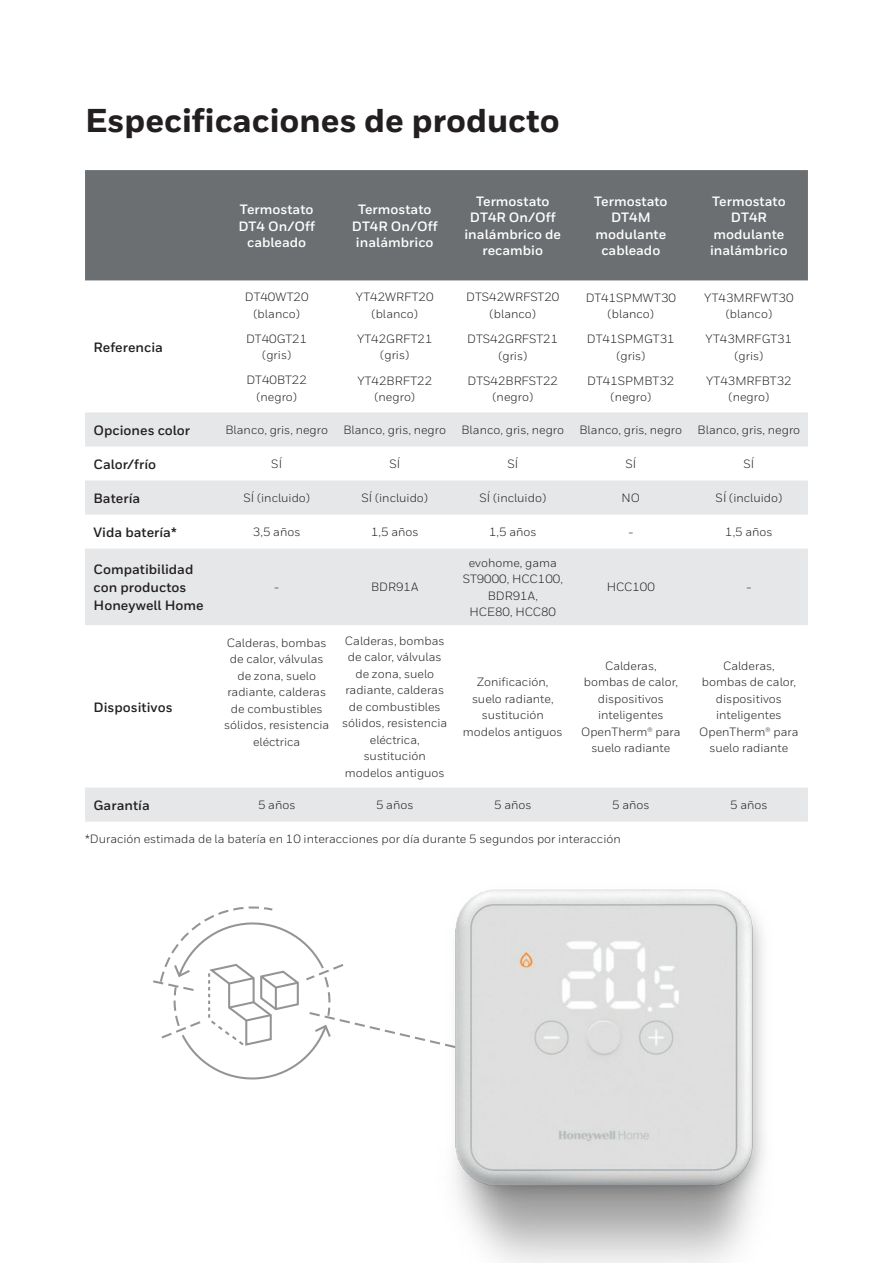
<style>
.page{position:relative;width:893px;height:1263px;background:#fff}
.page>*{position:absolute;margin:0;border:0;box-sizing:border-box;transform-origin:0 0}
.t1{font:800 33px "Honeywell Sans";color:#231f20}
.t2{font:700 13.5px/16.5px "Honeywell Sans";color:#fff;text-align:center}
.t3{font:700 13.5px/18px "Honeywell Sans";color:#231f20}
.t4{font:12px/16.5px "Honeywell Sans";color:#231f20;text-align:center}
</style>
<div class="page">
<div style="left:85px;top:170px;width:723px;height:111px;background:#6c6f71"></div>
<svg style="left:85px;top:412px;width:723px;height:409px"></svg>
<svg style="left:153px;top:906px;width:280px;height:174px"></svg>
<img style="left:433px;top:889px;width:331px;height:374px">
<h1 class="t1" style="left:85px;top:100px;width:476px">Especificaciones de producto</h1>
<p class="t3" style="left:94px;top:338px;width:71px">Referencia</p>
<p class="t2" style="left:238px;top:201px;width:78px">Termostato<br>DT4 On/Off cableado</p>
<p class="t2" style="left:352px;top:201px;width:87px">Termostato<br>DT4R On/Off inalámbrico</p>
<p class="t2" style="left:464px;top:193px;width:98px">Termostato<br>DT4R On/Off inalámbrico de recambio</p>
<p class="t2" style="left:594px;top:193px;width:75px">Termostato<br>DT4M modulante cableado</p>
<p class="t2" style="left:710px;top:193px;width:79px">Termostato<br>DT4R modulante inalámbrico</p>
<p class="t4" style="left:245px;top:289px;width:65px">DT40WT20 (blanco)</p>
<p class="t4" style="left:246px;top:331px;width:63px">DT40GT21 (gris)</p>
<p class="t4" style="left:247px;top:372px;width:62px">DT40BT22 (negro)</p>
<p class="t4" style="left:356px;top:289px;width:79px">YT42WRFT20 (blanco)</p>
<p class="t4" style="left:357px;top:331px;width:77px">YT42GRFT21 (gris)</p>
<p class="t4" style="left:357px;top:372px;width:76px">YT42BRFT22 (negro)</p>
<p class="t4" style="left:466px;top:289px;width:95px">DTS42WRFST20 (blanco)</p>
<p class="t4" style="left:467px;top:331px;width:92px">DTS42GRFST21 (gris)</p>
<p class="t4" style="left:468px;top:372px;width:92px">DTS42BRFST22 (negro)</p>
<p class="t4" style="left:586px;top:289px;width:92px">DT41SPMWT30 (blanco)</p>
<p class="t4" style="left:587px;top:331px;width:89px">DT41SPMGT31 (gris)</p>
<p class="t4" style="left:587px;top:372px;width:89px">DT41SPMBT32 (negro)</p>
<p class="t4" style="left:704px;top:289px;width:91px">YT43MRFWT30 (blanco)</p>
<p class="t4" style="left:706px;top:331px;width:88px">YT43MRFGT31 (gris)</p>
<p class="t4" style="left:706px;top:372px;width:87px">YT43MRFBT32 (negro)</p>
<p class="t3" style="left:94px;top:421px;width:98px">Opciones color</p>
<p class="t4" style="left:225px;top:422px;width:104px">Blanco, gris, negro</p>
<p class="t4" style="left:343px;top:422px;width:104px">Blanco, gris, negro</p>
<p class="t4" style="left:461px;top:422px;width:104px">Blanco, gris, negro</p>
<p class="t4" style="left:579px;top:422px;width:104px">Blanco, gris, negro</p>
<p class="t4" style="left:698px;top:422px;width:104px">Blanco, gris, negro</p>
<p class="t3" style="left:94px;top:455px;width:64px">Calor/frío</p>
<p class="t4" style="left:271px;top:456px;width:12px">SÍ</p>
<p class="t4" style="left:389px;top:456px;width:12px">SÍ</p>
<p class="t4" style="left:507px;top:456px;width:12px">SÍ</p>
<p class="t4" style="left:625px;top:456px;width:12px">SÍ</p>
<p class="t4" style="left:743px;top:456px;width:12px">SÍ</p>
<p class="t3" style="left:94px;top:489px;width:48px">Batería</p>
<p class="t4" style="left:243px;top:490px;width:68px">SÍ (incluido)</p>
<p class="t4" style="left:361px;top:490px;width:68px">SÍ (incluido)</p>
<p class="t4" style="left:479px;top:490px;width:68px">SÍ (incluido)</p>
<p class="t4" style="left:622px;top:490px;width:20px">NO</p>
<p class="t4" style="left:716px;top:490px;width:68px">SÍ (incluido)</p>
<p class="t3" style="left:94px;top:523px;width:85px">Vida batería*</p>
<p class="t4" style="left:253px;top:524px;width:49px">3,5 años</p>
<p class="t4" style="left:371px;top:524px;width:49px">1,5 años</p>
<p class="t4" style="left:489px;top:524px;width:49px">1,5 años</p>
<p class="t4" style="left:628px;top:524px;width:6px">-</p>
<p class="t4" style="left:725px;top:524px;width:49px">1,5 años</p>
<p class="t3" style="left:94px;top:561px;width:112px">Compatibilidad con productos<br>Honeywell Home</p>
<p class="t4" style="left:463px;top:554px;width:102px">evohome, gama<br>ST9000, HCC100,<br>BDR91A,<br>HCE80, HCC80</p>
<p class="t4" style="left:607px;top:579px;width:50px">HCC100</p>
<p class="t4" style="left:746px;top:579px;width:6px">-</p>
<p class="t4" style="left:274px;top:579px;width:6px">-</p>
<p class="t4" style="left:371px;top:579px;width:49px">BDR91A</p>
<p class="t3" style="left:94px;top:698px;width:81px">Dispositivos</p>
<p class="t4" style="left:224px;top:634px;width:107px">Calderas, bombas de calor, válvulas de zona, suelo radiante, calderas de combustibles sólidos, resistencia eléctrica</p>
<p class="t4" style="left:342px;top:633px;width:107px">Calderas, bombas de calor, válvulas de zona, suelo radiante, calderas de combustibles sólidos, resistencia eléctrica, sustitución modelos antiguos</p>
<p class="t4" style="left:463px;top:674px;width:101px">Zonificación, suelo radiante, sustitución modelos antiguos</p>
<p class="t4" style="left:581px;top:657px;width:101px">Calderas, bombas de calor, dispositivos inteligentes<br>OpenTherm® para suelo radiante</p>
<p class="t4" style="left:699px;top:657px;width:101px">Calderas, bombas de calor, dispositivos inteligentes<br>OpenTherm® para suelo radiante</p>
<p class="t3" style="left:94px;top:796px;width:58px">Garantía</p>
<p class="t4" style="left:258px;top:797px;width:39px">5 años</p>
<p class="t4" style="left:376px;top:797px;width:39px">5 años</p>
<p class="t4" style="left:494px;top:797px;width:39px">5 años</p>
<p class="t4" style="left:612px;top:797px;width:39px">5 años</p>
<p class="t4" style="left:730px;top:797px;width:39px">5 años</p>
<p class="t4" style="left:85px;top:830px;width:537px">*Duración estimada de la batería en 10 interacciones por día durante 5 segundos por interacción</p>
</div>
